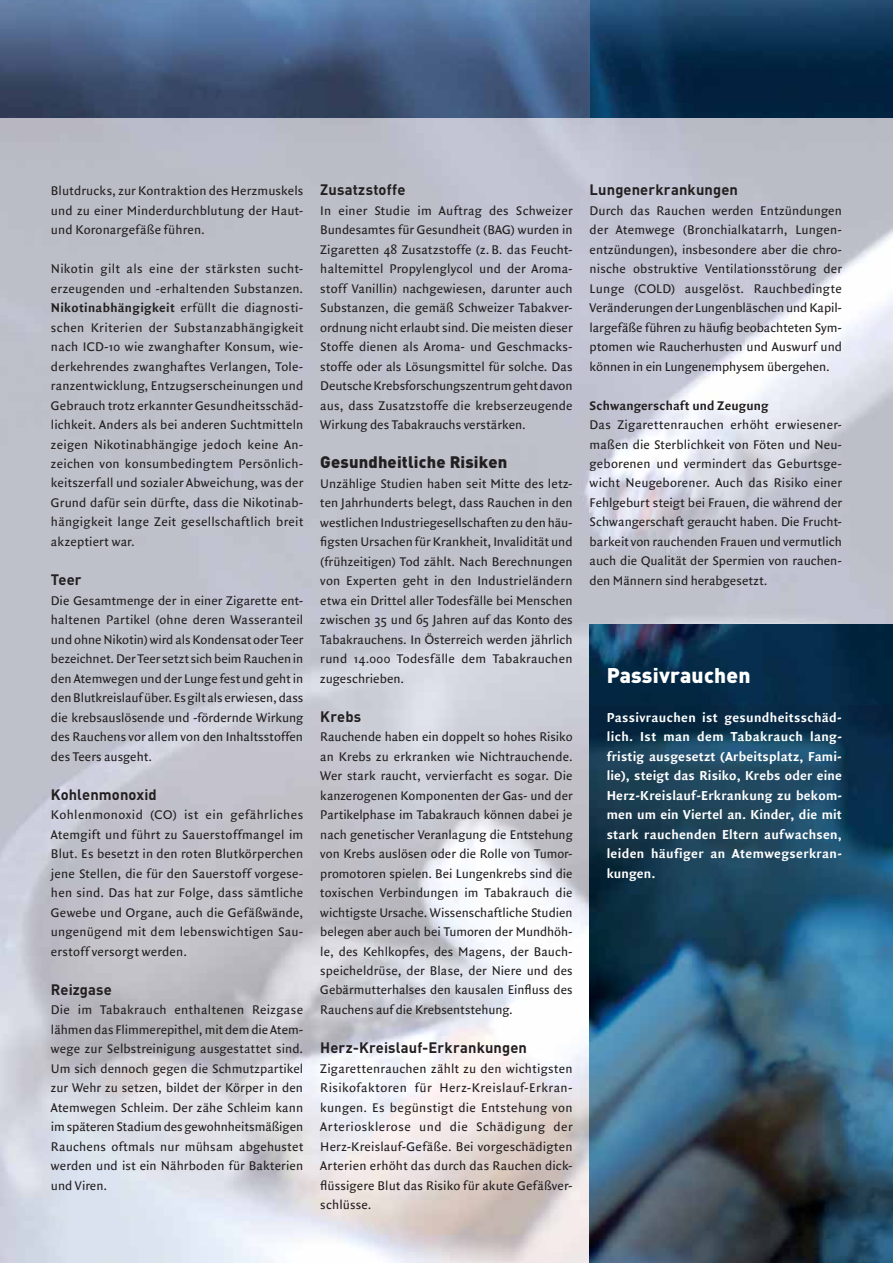
<style>
.page{position:relative;width:893px;height:1263px;background:#fff}
.page>*{position:absolute;margin:0;border:0;box-sizing:border-box;transform-origin:0 0}
.t1{font:900 21px "DIN";letter-spacing:.01em;color:#fff}
.t2{font:900 16.5px "DIN";letter-spacing:.01em;color:#231f20}
.t3{font:700 15px "DIN";letter-spacing:.01em;color:#231f20}
.t4{font:700 13.95px/19.5px "Quadraat Sans";letter-spacing:.025em;color:#fff;text-align:justify}
.t5{font:13.5px/19.5px "Quadraat Sans";letter-spacing:.01em;color:#231f20;text-align:justify}
.t6{font:700 13.5px "Quadraat Sans";letter-spacing:.01em;color:#231f20}
.s1{font-weight:700}
</style>
<div class="page">
<img style="left:0;top:117px;width:746px;height:367px">
<img style="left:746px;top:117px;width:147px;height:507px">
<img style="left:372px;top:484px;width:267px;height:526px">
<img style="left:372px;top:1010px;width:218px;height:253px">
<img style="left:590px;top:624px;width:303px;height:639px">
<img style="left:0;top:0;width:893px;height:117px">
<p class="t5" style="left:51px;top:182px;width:254px">Blutdrucks, zur Kontraktion des Herzmuskels und zu einer Minderdurchblutung der Haut&shy;und Koronar gefäße führen.</p>
<p class="t5" style="left:51px;top:260px;width:254px">Nikotin gilt als eine der stärksten sucht&shy;erzeugenden und -erhaltenden Sub stanzen.<br><span class="s1">Nikotinabhängigkeit</span> erfüllt die diagnos ti&shy;schen Kriterien der Sub stanz abhängig keit nach ICD-10 wie zwanghafter Konsum, wie&shy;derkehrendes zwanghaftes Verlangen, Tole&shy;ranzentwicklung, Entzugs erscheinungen und Gebrauch trotz er kannter Gesundheitsschäd&shy;lichkeit. An ders als bei anderen Suchtmitteln zeigen Nikotinabhängige jedoch keine An&shy;zeichen von konsumbedingtem Persönlich&shy;keitszerfall und sozialer Abweichung, was der Grund dafür sein dürfte, dass die Nikotinab&shy;hängigkeit lange Zeit gesellschaftlich breit akzeptiert war.</p>
<p class="t3" style="left:51px;top:574px;width:32px">Teer</p>
<p class="t5" style="left:51px;top:592px;width:254px">Die Gesamtmenge der in einer Zigaret te ent&shy;haltenen Partikel (ohne deren Was ser anteil und ohne Nikotin) wird als Konden sat oder Teer bezeichnet. Der Teer setzt sich beim Rauchen in den Atemwegen und der Lunge fest und geht in den Blutkreislauf über. Es gilt als erwiesen, dass die krebsauslösende und -fördernde Wir kung des Rauchens vor allem von den In halts stoffen des Teers ausgeht.</p>
<p class="t3" style="left:51px;top:789px;width:107px">Kohlenmonoxid</p>
<p class="t5" style="left:51px;top:806px;width:254px">Kohlenmonoxid (CO) ist ein gefährliches Atemgift und führt zu Sauerstoffmangel im Blut. Es besetzt in den roten Blutkörperchen jene Stellen, die für den Sauerstoff vorgese&shy;hen sind. Das hat zur Folge, dass sämtliche Gewebe und Organe, auch die Gefäßwände, ungenügend mit dem lebenswichtigen Sau&shy;erstoff versorgt werden.</p>
<p class="t3" style="left:51px;top:984px;width:62px">Reizgase</p>
<p class="t5" style="left:51px;top:1001px;width:254px">Die im Tabakrauch enthaltenen Reizgase lähmen das Flimmerepithel, mit dem die Atem&shy;wege zur Selbstreinigung ausgestattet sind.<br>Um sich dennoch gegen die Schmutzpartikel zur Wehr zu setzen, bildet der Körper in den Atemwegen Schleim. Der zähe Schleim kann im spä te ren Stadium des gewohnheitsmäßigen Rauchens oftmals nur mühsam abgehus tet werden und ist ein Nährboden für Bak te rien und Viren.</p>
<p class="t3" style="left:320px;top:184px;width:87px">Zusatzstoffe</p>
<p class="t5" style="left:320px;top:202px;width:254px">In einer Studie im Auftrag des Schweizer Bundesam tes für Gesundheit (BAG) wurden in Zigaretten 48 Zusatzstoffe (z. B. das Feucht&shy;haltemittel Propylenglycol und der Aroma&shy;stoff Vanillin) nachgewiesen, darunter auch Substanzen, die ge mäß Schweizer Tabakver&shy;ordnung nicht erlaubt sind. Die meisten dieser Stoffe dienen als Aro ma- und Geschmacks&shy;stoffe oder als Lö sungsmittel für solche. Das Deutsche Krebs forschungszentrum geht davon aus, dass Zusatzstoffe die krebserzeugen de Wirkung des Tabakrauchs verstärken.</p>
<p class="t2" style="left:320px;top:456px;width:189px">Gesundheitliche Risiken</p>
<p class="t5" style="left:320px;top:475px;width:254px">Unzählige Studien haben seit Mitte des letz&shy;ten Jahrhunderts belegt, dass Rauchen in den westlichen Industriegesellschaften zu den häu&shy;figsten Ursachen für Krankheit, Invalidität und (frühzeitigen) Tod zählt. Nach Berechnungen von Exper ten geht in den Industrieländern etwa ein Drittel aller Todesfälle bei Menschen zwischen 35 und 65 Jahren auf das Konto des Tabakrauchens. In Österreich werden jährlich rund 14.000 Todesfälle dem Ta bak rauchen zugeschrieben.</p>
<p class="t3" style="left:320px;top:711px;width:42px">Krebs</p>
<p class="t5" style="left:320px;top:728px;width:254px">Rauchende haben ein doppelt so hohes Risiko an Krebs zu erkranken wie Nichtrauchende.<br>Wer stark raucht, vervierfacht es sogar. Die kanzerogenen Komponenten der Gas- und der Partikelphase im Tabakrauch können dabei je nach ge netischer Veranlagung die Entstehung von Krebs auslösen oder die Rolle von Tu mor&shy;promotoren spielen. Bei Lungenkrebs sind die toxischen Verbindungen im Tabakrauch die wichtigste Ursache. Wis sen schaftliche Studien belegen aber auch bei Tumoren der Mundhöh&shy;le, des Kehl kopfes, des Magens, der Bauch&shy;speicheldrüse, der Blase, der Niere und des Ge bär mutterhalses den kausalen Einfluss des Rauchens auf die Krebsentstehung.</p>
<p class="t3" style="left:320px;top:1042px;width:208px">Herz-Kreislauf-Erkrankungen</p>
<p class="t5" style="left:320px;top:1060px;width:254px">Zigarettenrauchen zählt zu den wichtigsten Risikofaktoren für Herz-Kreislauf-Er kran&shy;kun gen. Es begünstigt die Entstehung von Arterio sklerose und die Schädigung der Herz-Kreislauf-Gefäße. Bei vor ge schädigten Arterien erhöht das durch das Rauchen dick&shy;flüssigere Blut das Risi ko für akute Gefäßver&shy;schlüsse.</p>
<p class="t3" style="left:590px;top:184px;width:150px">Lungenerkrankungen</p>
<p class="t5" style="left:590px;top:202px;width:254px">Durch das Rauchen werden Entzündun gen der Atemwege (Bronchialkatarrh, Lun gen&shy;entzün dungen), insbesonde re aber die chro&shy;nische obstruktive Ven ti lations stö rung der Lunge (COLD) ausgelöst. Rauch be dingte Veränderungen der Lun gen bläs chen und Kapil&shy;largefäße füh ren zu häufig beobachteten Sym&shy;ptomen wie Rau cher husten und Auswurf und können in ein Lungenemphysem übergehen.</p>
<p class="t6" style="left:590px;top:400px;width:180px">Schwangerschaft und Zeugung</p>
<p class="t5" style="left:590px;top:416px;width:254px">Das Zigarettenrauchen erhöht erwiesener&shy;maßen die Sterblichkeit von Föten und Neu&shy;geborenen und vermindert das Geburtsge&shy;wicht Neugeborener. Auch das Risiko einer Fehlgeburt steigt bei Frauen, die während der Schwangerschaft ge raucht haben. Die Frucht&shy;barkeit von rauchenden Frauen und vermutlich auch die Qualität der Spermien von rauchen&shy;den Männern sind herabgesetzt.</p>
<h1 class="t1" style="left:607px;top:668px;width:145px">Passivrauchen</h1>
<p class="t4" style="left:607px;top:708px;width:237px">Passivrauchen ist gesundheitsschäd&shy;lich. Ist man dem Tabakrauch lang&shy;fristig ausgesetzt (Arbeitsplatz, Fami&shy;lie), steigt das Risiko, Krebs oder eine Herz-Kreislauf-Erkrankung zu bekom&shy;men um ein Viertel an. Kinder, die mit stark rauchenden Eltern aufwachsen, leiden häufiger an Atemwegserkran&shy;kungen.</p>
</div>
